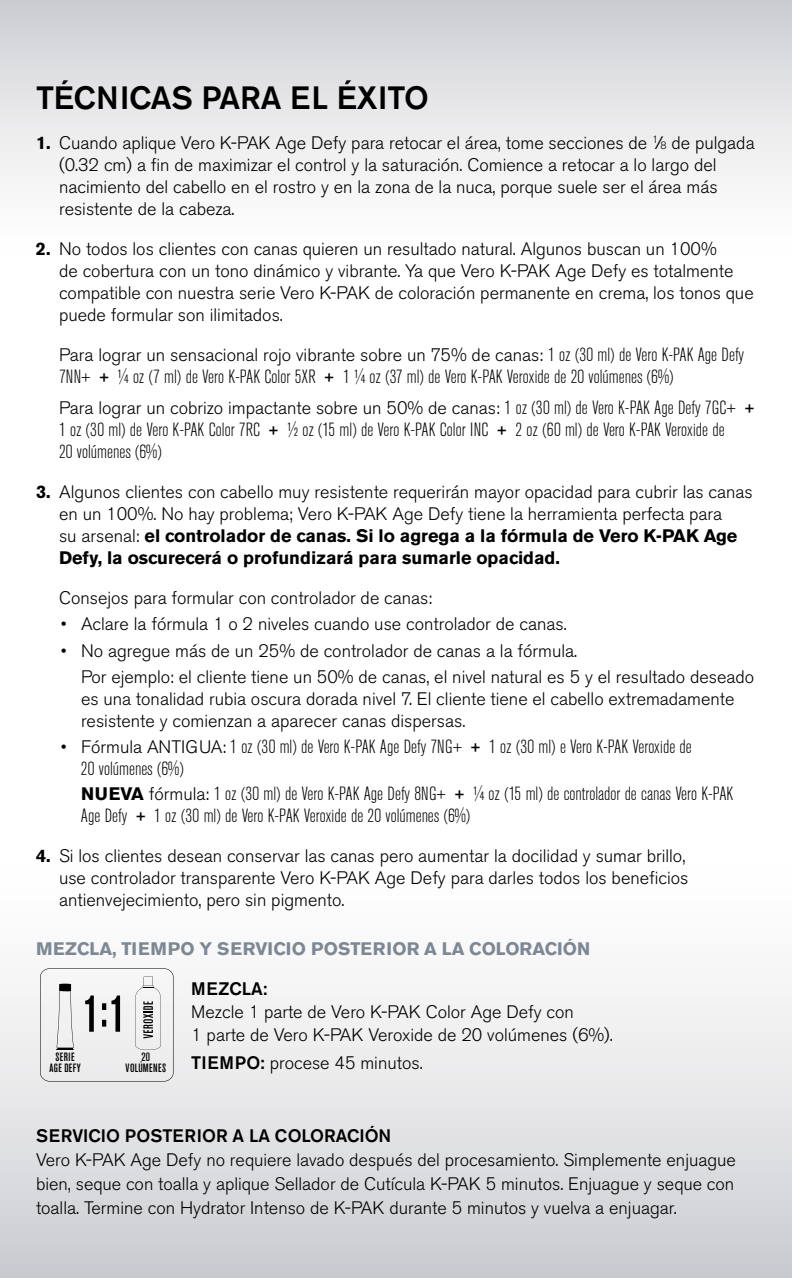
<style>
.page{position:relative;width:792px;height:1278px;background:#fff}
.page>*{position:absolute;margin:0;border:0;box-sizing:border-box;transform-origin:0 0}
.t1{font:500 32px "Akzidenz Grotesk BE";color:#000}
.t2{font:300 condensed 19px/22px "Akzidenz Grotesk BE";color:#000}
.t3{font:300 18px/22px "Akzidenz Grotesk BE";color:#000}
.t4{font:700 18px "Akzidenz Grotesk BE";color:#7d8895}
.t5{font:500 18px "Akzidenz Grotesk BE";color:#000}
.t6{font:500 condensed 12px/10.4px "Akzidenz Grotesk BE";letter-spacing:.03em;color:#000;text-align:center}
.s1{font-weight:700}
.s2{font-size:10.4px}
.s3{font-stretch:condensed;font-size:19px}
.s4{font-weight:700;font-stretch:condensed;font-size:19px}
.s5{font-stretch:normal;font-size:18px}
.s6{font-weight:700;font-stretch:normal;font-size:18px}
.s7{font-weight:500}
</style>
<div class="page">
<div style="left:0;top:792px;width:792px;height:486px;background:linear-gradient(to bottom,#fff,#cfd0d5)"></div>
<div style="left:0;top:0;width:792px;height:304px;background:linear-gradient(to bottom,#d1d2d6,#fff)"></div>
<svg style="left:40px;top:968px;width:134px;height:114px"></svg>
<h1 class="t1" style="left:36px;top:78px;width:394px">TÉCNICAS PARA EL ÉXITO</h1>
<p class="t3" style="left:59px;top:132px;width:697px;text-indent:-23px"><span class="s1">1.</span> Cuando aplique Vero K-PAK Age Defy para retocar el área, tome secciones de <sup>1</sup>/<span class="s2">8</span> de pulgada (0.32 cm) a fin de maximizar el control y la saturación. Comience a retocar a lo largo del nacimiento del cabello en el rostro y en la zona de la nuca, porque suele ser el área más resistente de la cabeza.</p>
<p class="t3" style="left:59px;top:238px;width:696px;text-indent:-23px"><span class="s1">2.</span> No todos los clientes con canas quieren un resultado natural. Algunos buscan un 100%<br>de cobertura con un tono dinámico y vibrante. Ya que Vero K-PAK Age Defy es totalmente compatible con nuestra serie Vero K-PAK de coloración permanente en crema, los tonos que puede formular son ilimitados.</p>
<p class="t3" style="left:59px;top:344px;width:687px">Para lograr un sensacional rojo vibrante sobre un 75% de canas: <span class="s3">1 oz (30 ml) de Vero K-PAK Age Defy</span></p>
<p class="t2" style="left:59px;top:366px;width:616px">7NN+ <span class="s1">+</span> ¼ oz (7 ml) de Vero K-PAK Color 5XR <span class="s1">+</span> 1 ¼ oz (37 ml) de Vero K-PAK Veroxide de 20 volúmenes (6%)</p>
<p class="t3" style="left:59px;top:397px;width:697px">Para lograr un cobrizo impactante sobre un 50% de canas: <span class="s3">1 oz (30 ml) de Vero K-PAK Age Defy 7GC+</span> <span class="s4">+</span></p>
<p class="t2" style="left:59px;top:419px;width:667px">1 oz (30 ml) de Vero K-PAK Color 7RC <span class="s1">+</span> ½ oz (15 ml) de Vero K-PAK Color INC <span class="s1">+</span> 2 oz (60 ml) de Vero K-PAK Veroxide de<br>20 volúmenes (6%)</p>
<p class="t3" style="left:59px;top:481px;width:695px;text-indent:-23px"><span class="s1">3.</span> Algunos clientes con cabello muy resistente requerirán mayor opacidad para cubrir las canas en un 100%. No hay problema; Vero K-PAK Age Defy tiene la herramienta perfecta para<br>su arsenal: <span class="s1">el controlador de canas. Si lo agrega a la fórmula de Vero K-PAK Age Defy, la oscurecerá o profundizará para sumarle opacidad.</span></p>
<p class="t3" style="left:59px;top:587px;width:375px">Consejos para formular con controlador de canas:</p>
<p class="t3" style="left:61px;top:613px;width:507px">• Aclare la fórmula 1 o 2 niveles cuando use controlador de canas.</p>
<p class="t3" style="left:81px;top:638px;width:675px;line-height:26.4px;text-indent:-20px">• No agregue más de un 25% de controlador de canas a la fórmula.<br>Por ejemplo: el cliente tiene un 50% de canas, el nivel natural es 5 y el resultado deseado</p>
<p class="t3" style="left:81px;top:688px;width:655px">es una tonalidad rubia oscura dorada nivel 7. El cliente tiene el cabello extremadamente resistente y comienzan a aparecer canas dispersas.</p>
<p class="t2" style="left:81px;top:736px;width:612px;text-indent:-20px"><span class="s5">• Fórmula ANTIGUA:</span> 1 oz (30 ml) de Vero K-PAK Age Defy 7NG+ <span class="s1">+</span> 1 oz (30 ml) e Vero K-PAK Veroxide de<br>20 volúmenes (6%)</p>
<p class="t2" style="left:81px;top:783px;width:654px"><span class="s6">NUEVA</span> <span class="s5">fórmula:</span> 1 oz (30 ml) de Vero K-PAK Age Defy 8NG+ <span class="s1">+</span> ¼ oz (15 ml) de controlador de canas Vero K-PAK<br>Age Defy <span class="s1">+</span> 1 oz (30 ml) de Vero K-PAK Veroxide de 20 volúmenes (6%)</p>
<p class="t3" style="left:59px;top:845px;width:631px;text-indent:-23px"><span class="s1">4.</span> Si los clientes desean conservar las canas pero aumentar la docilidad y sumar brillo, use controlador transparente Vero K-PAK Age Defy para darles todos los beneficios antienvejecimiento, pero sin pigmento.</p>
<p class="t4" style="left:36px;top:938px;width:556px">MEZCLA, TIEMPO Y SERVICIO POSTERIOR A LA COLORACIÓN</p>
<p class="t5" style="left:191px;top:978px;width:78px">MEZCLA:</p>
<p class="t3" style="left:191px;top:1001px;width:423px;line-height:23px">Mezcle 1 parte de Vero K-PAK Color Age Defy con<br>1 parte de Vero K-PAK Veroxide de 20 volúmenes (6%).</p>
<p class="t3" style="left:191px;top:1052px;width:233px"><span class="s7">TIEMPO:</span> procese 45 minutos.</p>
<p class="t6" style="left:49px;top:1052px;width:33px">SERIE<br>AGE DEFY</p>
<p class="t6" style="left:126px;top:1052px;width:42px">20<br>VOLÚMENES</p>
<p class="t5" style="left:36px;top:1125px;width:357px">SERVICIO POSTERIOR A LA COLORACIÓN</p>
<p class="t3" style="left:36px;top:1148px;width:701px;line-height:24px;text-align:justify">Vero K-PAK Age Defy no requiere lavado después del procesamiento. Simplemente enjuague bien, seque con toalla y aplique Sellador de Cutícula K-PAK 5 minutos. Enjuague y seque con toalla. Termine con Hydrator Intenso de K-PAK durante 5 minutos y vuelva a enjuagar.</p>
</div>
